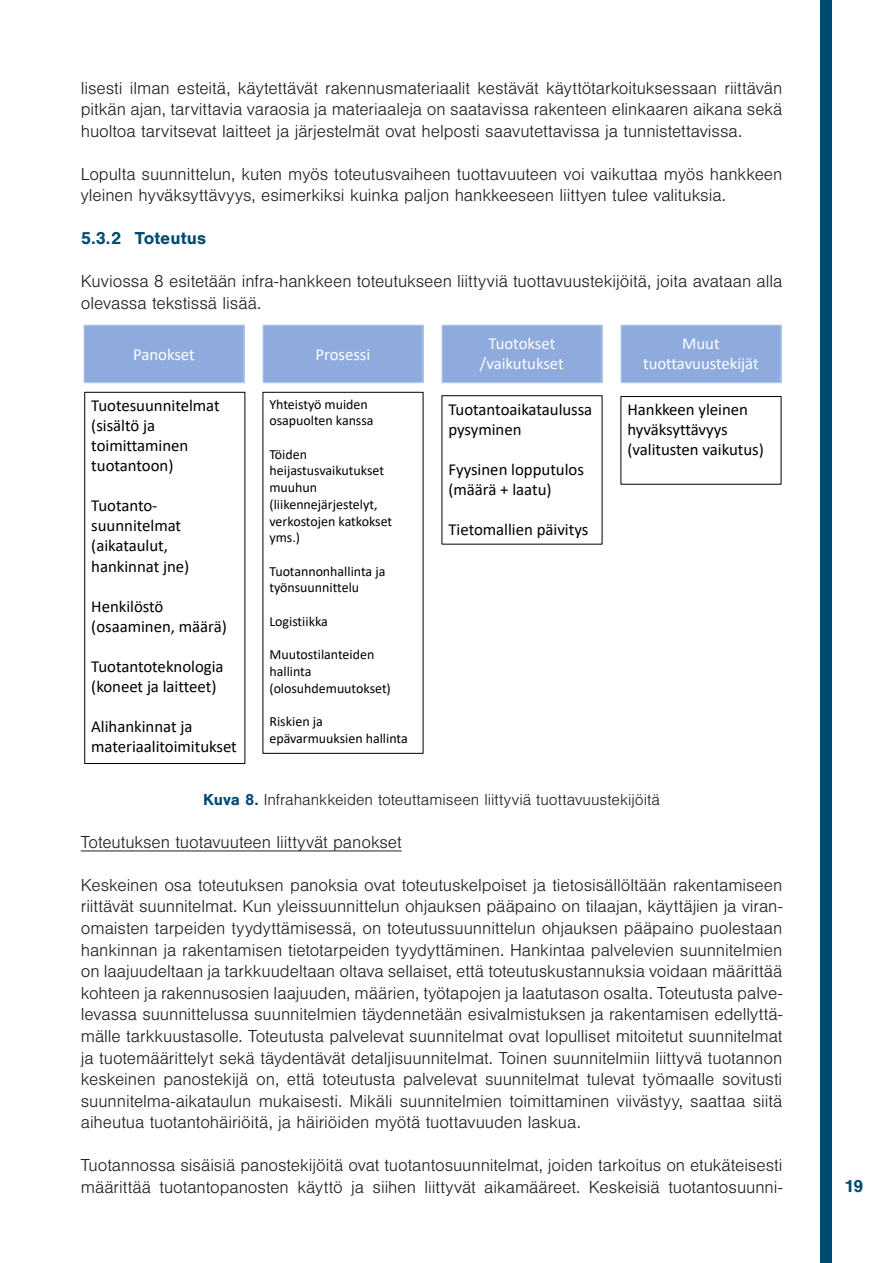
<style>
.page{position:relative;width:893px;height:1263px;background:#fff}
.page>*{position:absolute;margin:0;border:0;box-sizing:border-box;transform-origin:0 0}
.Alleviivattu_pikkuotsikko{font:300 18px/21.6px "Nimbus San";letter-spacing:-.005em;color:#231f20}
.t1{font:700 18px "Nimbus San";letter-spacing:.005em;color:#004b72}
.t2{font:16.8px/20.1px "Calibri";color:#000}
.t3{font:16.8px/20.1px "Calibri";letter-spacing:-.005em;color:#fff;text-align:center}
.t4{font:300 16.5px "Nimbus San";color:#231f20}
.t5{font:13.95px/16.6px "Calibri";color:#000}
.s1{font-weight:700;color:#004b72}
</style>
<div class="page">
<div style="left:821px;top:0;width:11px;height:1263px;background:#004b72"></div>
<hr style="left:81px;top:850px;width:321px;height:1px;background:#231f20">
<div style="left:84px;top:325px;width:160px;height:58px;background:#8faadc"></div>
<div style="left:83px;top:325px;width:162px;height:58px;border:1px solid #bdd7ee"></div>
<div style="left:263px;top:325px;width:160px;height:58px;background:#8faadc"></div>
<div style="left:262px;top:325px;width:162px;height:58px;border:1px solid #bdd7ee"></div>
<div style="left:442px;top:325px;width:160px;height:58px;background:#8faadc"></div>
<div style="left:441px;top:325px;width:162px;height:58px;border:1px solid #bdd7ee"></div>
<div style="left:621px;top:325px;width:160px;height:58px;background:#8faadc"></div>
<div style="left:620px;top:325px;width:161px;height:58px;border:1px solid #bdd7ee"></div>
<div style="left:84px;top:392px;width:161px;height:372px;border:1px solid #000"></div>
<div style="left:263px;top:392px;width:160px;height:362px;border:1px solid #000"></div>
<div style="left:621px;top:396px;width:160px;height:89px;border:1px solid #000"></div>
<p class="Alleviivattu_pikkuotsikko" style="left:81px;top:77px;width:703px;text-align:justify">lisesti ilman esteitä, käytettävät rakennusmateriaalit kestävät käyttötarkoituksessaan riittävän pitkän ajan, tarvittavia varaosia ja materiaaleja on saatavissa rakenteen elinkaaren aikana sekä huoltoa tarvitsevat laitteet ja järjestelmät ovat helposti saavutettavissa ja tunnistettavissa.</p>
<p class="Alleviivattu_pikkuotsikko" style="left:81px;top:163px;width:703px">Lopulta suunnittelun, kuten myös toteutusvaiheen tuottavuuteen voi vaikuttaa myös hankkeen yleinen hyväksyttävyys, esimerkiksi kuinka paljon hankkeeseen liittyen tulee valituksia.</p>
<p class="t1" style="left:81px;top:228px;width:127px">5.3.2 Toteutus</p>
<p class="Alleviivattu_pikkuotsikko" style="left:81px;top:271px;width:703px">Kuviossa 8 esitetään infra-hankkeen toteutukseen liittyviä tuottavuustekijöitä, joita avataan alla olevassa tekstissä lisää.</p>
<p class="t3" style="left:133px;top:343px;width:63px">Panokset</p>
<p class="t3" style="left:316px;top:343px;width:56px">Prosessi</p>
<p class="t3" style="left:480px;top:333px;width:85px">Tuotokset /vaikutukset</p>
<p class="t3" style="left:643px;top:333px;width:117px">Muut tuottavuustekijät</p>
<p class="t2" style="left:91px;top:395px;width:130px">Tuotesuunnitelmat (sisältö ja toimittaminen tuotantoon)</p>
<p class="t2" style="left:91px;top:495px;width:100px">Tuotanto&shy;suunnitelmat (aikataulut, hankinnat jne)</p>
<p class="t2" style="left:91px;top:596px;width:137px">Henkilöstö (osaaminen, määrä)</p>
<p class="t2" style="left:91px;top:656px;width:134px">Tuotantoteknologia (koneet ja laitteet)</p>
<p class="t2" style="left:91px;top:716px;width:147px">Alihankinnat ja materiaalitoimitukset</p>
<p class="t5" style="left:269px;top:395px;width:106px">Yhteistyö muiden osapuolten kanssa</p>
<p class="t5" style="left:269px;top:445px;width:124px">Töiden heijastusvaikutukset muuhun (liikennejärjestelyt, verkostojen katkokset yms.)</p>
<p class="t5" style="left:269px;top:562px;width:117px">Tuotannonhallinta ja työnsuunnittelu</p>
<p class="t5" style="left:269px;top:612px;width:60px">Logistiikka</p>
<p class="t5" style="left:269px;top:646px;width:123px">Muutostilanteiden hallinta (olosuhdemuutokset)</p>
<p class="t5" style="left:269px;top:713px;width:140px">Riskien ja epävarmuuksien hallinta</p>
<p class="t2" style="left:448px;top:398px;width:145px">Tuotantoaikataulussa pysyminen</p>
<p class="t2" style="left:448px;top:459px;width:137px">Fyysinen lopputulos (määrä + laatu)</p>
<p class="t2" style="left:448px;top:519px;width:141px">Tietomallien päivitys</p>
<p class="t2" style="left:627px;top:399px;width:138px">Hankkeen yleinen hyväksyttävyys (valitusten vaikutus)</p>
<p class="t4" style="left:203px;top:791px;width:458px"><span class="s1">Kuva 8.</span> Infrahankkeiden toteuttamiseen liittyviä tuottavuustekijöitä</p>
<p class="Alleviivattu_pikkuotsikko" style="left:81px;top:832px;width:322px">Toteutuksen tuotavuuteen liittyvät panokset</p>
<p class="Alleviivattu_pikkuotsikko" style="left:81px;top:874px;width:703px;text-align:justify">Keskeinen osa toteutuksen panoksia ovat toteutuskelpoiset ja tietosisällöltään rakentamiseen riittävät suunnitelmat. Kun yleissuunnittelun ohjauksen pääpaino on tilaajan, käyttäjien ja viran&shy;omaisten tarpeiden tyydyttämisessä, on toteutussuunnittelun ohjauksen pääpaino puolestaan hankinnan ja rakentamisen tietotarpeiden tyydyttäminen. Hankintaa palvelevien suunnitelmien on laajuudeltaan ja tarkkuudeltaan oltava sellaiset, että toteutuskustannuksia voidaan määrittää kohteen ja rakennusosien laajuuden, määrien, työtapojen ja laatutason osalta. Toteutusta palve&shy;levassa suunnittelussa suunnitelmien täydennetään esivalmistuksen ja rakentamisen edellyttä&shy;mälle tarkkuustasolle. Toteutusta palvelevat suunnitelmat ovat lopulliset mitoitetut suunnitelmat ja tuotemäärittelyt sekä täydentävät detaljisuunnitelmat. Toinen suunnitelmiin liittyvä tuotannon keskeinen panostekijä on, että toteutusta palvelevat suunnitelmat tulevat työmaalle sovitusti suunnitelma-aikataulun mukaisesti. Mikäli suunnitelmien toimittaminen viivästyy, saattaa siitä aiheutua tuotantohäiriöitä, ja häiriöiden myötä tuottavuuden laskua.</p>
<p class="Alleviivattu_pikkuotsikko" style="left:81px;top:1155px;width:703px">Tuotannossa sisäisiä panostekijöitä ovat tuotantosuunnitelmat, joiden tarkoitus on etukäteisesti määrittää tuotantopanosten käyttö ja siihen liittyvät aikamääreet. Keskeisiä tuotantosuunni-</p>
<p class="t1" style="left:844px;top:1176px;width:21px">19</p>
</div>
